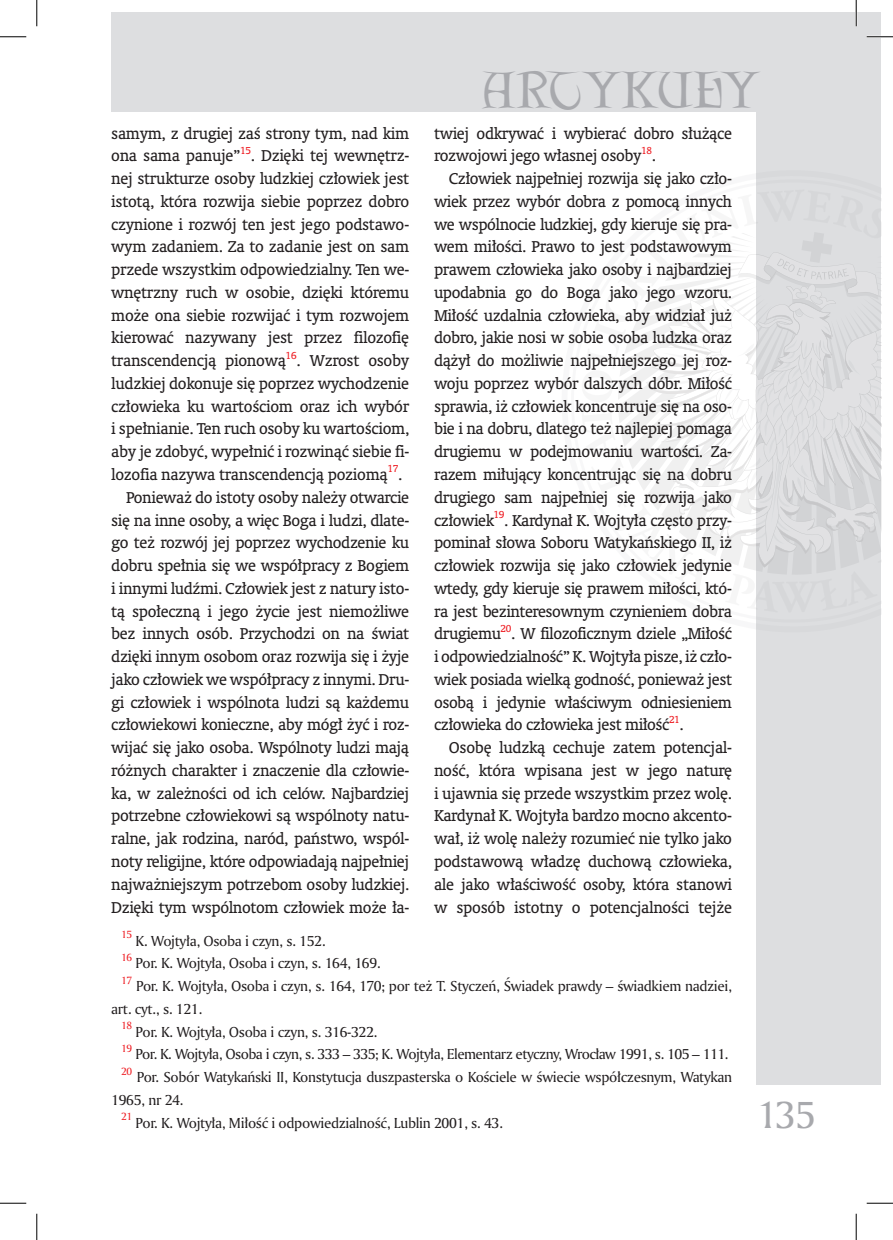
<style>
.page{position:relative;width:893px;height:1240px;background:#fff}
.page>*{position:absolute;margin:0;border:0;box-sizing:border-box;transform-origin:0 0}
.t1{font:46.55px "Lettergical PL";letter-spacing:-.005em;color:#a8a9ad}
.t2{font:36.75px "Amerigo PL";color:#a8a9ad}
.Normalny{font:15.75px/22.8px "Oranda PL";letter-spacing:-.025em;color:#231f20;text-align:justify}
.art-przypis{font:14px/22.8px "Amerigo PL";letter-spacing:-.025em;color:#231f20}
.art-przypis-2{font:10.15px "Amerigo PL";letter-spacing:-.025em;color:#ee1d23}
.Normalny-2{font:10.15px "Oranda PL";letter-spacing:-.025em;color:#ee1d23}
</style>
<div class="page">
<div style="left:756px;top:12px;width:124px;height:1071px;background:#dddee0"></div>
<div style="left:111px;top:12px;width:769px;height:99px;background:#dddee0"></div>
<svg style="left:618px;top:233px;width:262px;height:341px"></svg>
<hr style="left:866px;top:36px;width:26px;height:2px;background:#fff">
<hr style="left:854px;top:0;width:2px;height:26px;background:#fff">
<svg style="left:0;top:36px;width:26px;height:1px"></svg>
<svg style="left:866px;top:36px;width:26px;height:1px"></svg>
<svg style="left:0;top:1202px;width:26px;height:1px"></svg>
<svg style="left:866px;top:1202px;width:26px;height:1px"></svg>
<svg style="left:36px;top:0;width:1px;height:26px"></svg>
<svg style="left:36px;top:1213px;width:1px;height:26px"></svg>
<svg style="left:855px;top:0;width:1px;height:26px"></svg>
<svg style="left:855px;top:1213px;width:1px;height:26px"></svg>
<p class="Normalny" style="left:111px;top:121px;width:299px">samym, z drugiej zaś strony tym, nad kim ona sama panuje”</p>
<p class="Normalny-2" style="left:240px;top:144px;width:12px">15</p>
<p class="Normalny" style="left:111px;top:144px;width:299px;text-indent:139px">. Dzięki tej wewnętrz&shy;nej strukturze osoby ludzkiej człowiek jest istotą, która rozwija siebie poprzez dobro czynione i rozwój ten jest jego podstawo&shy;wym zadaniem. Za to zadanie jest on sam przede wszystkim odpowiedzialny. Ten we&shy;wnętrzny ruch w osobie, dzięki któremu może ona siebie rozwijać i tym rozwojem kierować nazywany jest przez filozofię transcendencją pionową</p>
<p class="Normalny-2" style="left:285px;top:348px;width:12px">16</p>
<p class="Normalny" style="left:111px;top:349px;width:299px;text-indent:185px">. Wzrost osoby ludzkiej dokonuje się poprzez wychodzenie człowieka ku wartościom oraz ich wybór i spełnianie. Ten ruch osoby ku wartościom, aby je zdobyć, wypełnić i rozwinąć siebie fi&shy;lozofia nazywa transcendencją poziomą</p>
<p class="Normalny-2" style="left:387px;top:462px;width:12px">17</p>
<p class="Normalny" style="left:398px;top:463px;width:6px">.</p>
<p class="Normalny" style="left:111px;top:485px;width:299px;text-indent:15px">Ponieważ do istoty osoby należy otwarcie się na inne osoby, a więc Boga i ludzi, dlate&shy;go też rozwój jej poprzez wychodzenie ku dobru spełnia się we współpracy z Bogiem i innymi ludźmi. Człowiek jest z natury isto&shy;tą społeczną i jego życie jest niemożliwe bez innych osób. Przychodzi on na świat dzięki innym osobom oraz rozwija się i żyje jako człowiek we współpracy z innymi. Dru&shy;gi człowiek i wspólnota ludzi są każdemu człowiekowi konieczne, aby mógł żyć i roz&shy;wijać się jako osoba. Wspólnoty ludzi mają różnych charakter i znaczenie dla człowie&shy;ka, w zależności od ich celów. Najbardziej potrzebne człowiekowi są wspólnoty natu&shy;ralne, jak rodzina, naród, państwo, wspól&shy;noty religijne, które odpowiadają najpełniej najważniejszym potrzebom osoby ludzkiej.<br>Dzięki tym wspólnotom człowiek może ła-</p>
<p class="art-przypis-2" style="left:121px;top:927px;width:13px">15</p>
<p class="art-przypis" style="left:136px;top:928px;width:191px">K. Wojtyła, Osoba i czyn, s. 152.</p>
<p class="art-przypis-2" style="left:121px;top:950px;width:13px">16</p>
<p class="art-przypis" style="left:136px;top:951px;width:246px">Por. K. Wojtyła, Osoba i czyn, s. 164, 169.</p>
<h1 class="t1" style="left:482px;top:61px;width:279px">ARTYKUŁY</h1>
<p class="Normalny" style="left:434px;top:121px;width:299px">twiej odkrywać i wybierać dobro służące rozwojowi jego własnej osoby</p>
<p class="Normalny-2" style="left:640px;top:144px;width:12px">18</p>
<p class="Normalny" style="left:651px;top:144px;width:6px">.</p>
<p class="Normalny" style="left:434px;top:167px;width:299px;text-indent:15px">Człowiek najpełniej rozwija się jako czło&shy;wiek przez wybór dobra z pomocą innych we wspólnocie ludzkiej, gdy kieruje się pra&shy;wem miłości. Prawo to jest podstawowym prawem człowieka jako osoby i najbardziej upodabnia go do Boga jako jego wzoru.<br>Miłość uzdalnia człowieka, aby widział już dobro, jakie nosi w sobie osoba ludzka oraz dążył do możliwie najpełniejszego jej roz&shy;woju poprzez wybór dalszych dóbr. Miłość sprawia, iż człowiek koncentruje się na oso&shy;bie i na dobru, dlatego też najlepiej pomaga drugiemu w podejmowaniu wartości. Za&shy;razem miłujący koncentrując się na dobru drugiego sam najpełniej się rozwija jako człowiek</p>
<p class="Normalny-2" style="left:493px;top:508px;width:12px">19</p>
<p class="Normalny" style="left:434px;top:508px;width:299px;text-indent:70px">. Kardynał K. Wojtyła często przy&shy;pominał słowa Soboru Watykańskiego II, iż człowiek rozwija się jako człowiek jedynie wtedy, gdy kieruje się prawem miłości, któ&shy;ra jest bezinteresownym czynieniem dobra drugiemu</p>
<p class="Normalny-2" style="left:500px;top:621px;width:12px">20</p>
<p class="Normalny" style="left:434px;top:622px;width:299px;text-indent:77px">. W filozoficznym dziele „Miłość i odpowiedzialność” K. Wojtyła pisze, iż czło&shy;wiek posiada wielką godność, ponieważ jest osobą i jedynie właściwym odniesieniem człowieka do człowieka jest miłość</p>
<p class="Normalny-2" style="left:668px;top:712px;width:12px">21</p>
<p class="Normalny" style="left:679px;top:713px;width:6px">.</p>
<p class="Normalny" style="left:434px;top:736px;width:299px;text-indent:15px">Osobę ludzką cechuje zatem potencjal&shy;ność, która wpisana jest w jego naturę i ujawnia się przede wszystkim przez wolę.<br>Kardynał K. Wojtyła bardzo mocno akcento&shy;wał, iż wolę należy rozumieć nie tylko jako podstawową władzę duchową człowieka, ale jako właściwość osoby, która stanowi w sposób istotny o potencjalności tejże</p>
<p class="art-przypis-2" style="left:121px;top:973px;width:13px">17</p>
<p class="art-przypis" style="left:111px;top:974px;width:622px;text-indent:25px">Por. K. Wojtyła, Osoba i czyn, s. 164, 170; por też T. Styczeń, Świadek prawdy – świadkiem nadziei, art. cyt., s. 121.</p>
<p class="art-przypis-2" style="left:121px;top:1018px;width:13px">18</p>
<p class="art-przypis" style="left:136px;top:1019px;width:243px">Por. K. Wojtyła, Osoba i czyn, s. 316-322.</p>
<p class="art-przypis-2" style="left:121px;top:1041px;width:13px">19</p>
<p class="art-przypis" style="left:136px;top:1042px;width:594px">Por. K. Wojtyła, Osoba i czyn, s. 333 – 335; K. Wojtyła, Elementarz etyczny, Wrocław 1991, s. 105 – 111.</p>
<p class="art-przypis-2" style="left:121px;top:1064px;width:13px">20</p>
<p class="art-przypis" style="left:111px;top:1065px;width:622px;text-indent:26px">Por. Sobór Watykański II, Konstytucja duszpasterska o Kościele w świecie współczesnym, Watykan<br>1965, nr 24.</p>
<p class="art-przypis-2" style="left:121px;top:1109px;width:13px">21</p>
<p class="art-przypis" style="left:136px;top:1110px;width:368px">Por. K. Wojtyła, Miłość i odpowiedzialność, Lublin 2001, s. 43.</p>
<h2 class="t2" style="left:756px;top:1089px;width:60px">135</h2>
</div>
